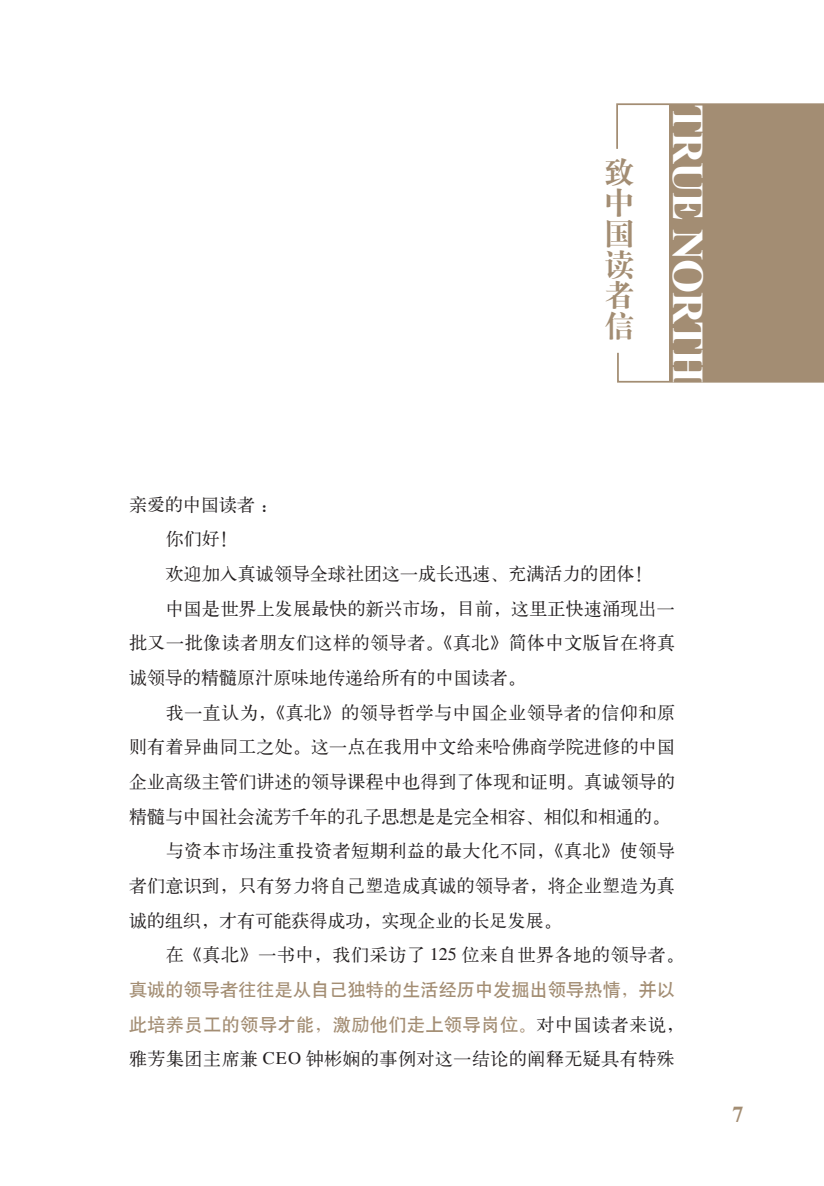
<style>
.page{position:relative;width:824px;height:1186px;background:#fff}
.page>*{position:absolute;margin:0;border:0;box-sizing:border-box;transform-origin:0 0}
.t1{font:700 43.75px "Times New Roman";letter-spacing:-.03em;color:#fff}
.t2{font:30.8px/30.8px "H Ya 4 gj";color:#a38d73;text-align:justify}
.t3{font:700 22.75px "Times New Roman";color:#a38d73}
.t4{font:18.03px "H Ya 1 gj";letter-spacing:.01em;color:#231f20}
.t5{font:18.03px "H Ya 1 gj";letter-spacing:.03em;color:#231f20}
.t6{font:18.03px/34.6px "H Yb 1 gj";letter-spacing:.01em;color:#a38d73}
.t7{font:18.03px "H Ya 1 gj";letter-spacing:.035em;color:#231f20}
.s1{font-family:"Times"}
.s2{font-family:"H Ya 1 gj"}
.s3{font-family:"H Ya 1 gj";color:#231f20}
</style>
<div class="page">
<svg style="left:616px;top:103px;width:207px;height:280px"></svg>
<div style="left:669px;top:104px;width:154px;height:277px;background:#a38d73"></div>
<h2 class="t2" style="left:604px;top:156px;width:31px">致中国读者信</h2>
<h1 class="t1" style="left:718px;top:104px;width:280px;rotate:90deg">TRUE NORTH</h1>
<p class="t4" style="left:129px;top:495px;width:150px">亲爱的中国读者：</p>
<p class="t4" style="left:166px;top:530px;width:74px">你们好！</p>
<p class="t4" style="left:166px;top:564px;width:488px">欢迎加入真诚领导全球社团这一成长迅速、充满活力的团体！</p>
<p class="t4" style="left:166px;top:599px;width:510px">中国是世界上发展最快的新兴市场，目前，这里正快速涌现出一</p>
<p class="t5" style="left:129px;top:634px;width:547px">批又一批像读者朋友们这样的领导者。《真北》简体中文版旨在将真</p>
<p class="t4" style="left:129px;top:668px;width:398px">诚领导的精髓原汁原味地传递给所有的中国读者。</p>
<p class="t5" style="left:166px;top:703px;width:510px">我一直认为，《真北》的领导哲学与中国企业领导者的信仰和原</p>
<p class="t4" style="left:129px;top:738px;width:547px">则有着异曲同工之处。这一点在我用中文给来哈佛商学院进修的中国</p>
<p class="t4" style="left:129px;top:772px;width:547px">企业高级主管们讲述的领导课程中也得到了体现和证明。真诚领导的</p>
<p class="t4" style="left:129px;top:807px;width:542px">精髓与中国社会流芳千年的孔子思想是是完全相容、相似和相通的。</p>
<p class="t5" style="left:166px;top:842px;width:510px">与资本市场注重投资者短期利益的最大化不同，《真北》使领导</p>
<p class="t4" style="left:129px;top:876px;width:547px">者们意识到，只有努力将自己塑造成真诚的领导者，将企业塑造为真</p>
<p class="t4" style="left:129px;top:911px;width:434px">诚的组织，才有可能获得成功，实现企业的长足发展。</p>
<p class="t7" style="left:166px;top:946px;width:519px">在《真北》一书中，我们采访了 <span class="s1">125</span> 位来自世界各地的领导者。</p>
<p class="t6" style="left:129px;top:972px;width:556px">真诚的领导者往往是从自己独特的生活经历中发掘出领导热情<span class="s2">，</span>并以此培养员工的领导才能<span class="s2">，</span>激励他们走上领导岗位<span class="s2">。</span><span class="s3">对中国读者来说，</span></p>
<p class="t4" style="left:129px;top:1049px;width:547px">雅芳集团主席兼 <span class="s1">CEO</span> 钟彬娴的事例对这一结论的阐释无疑具有特殊</p>
<p class="t3" style="left:732px;top:1098px;width:13px">7</p>
</div>
